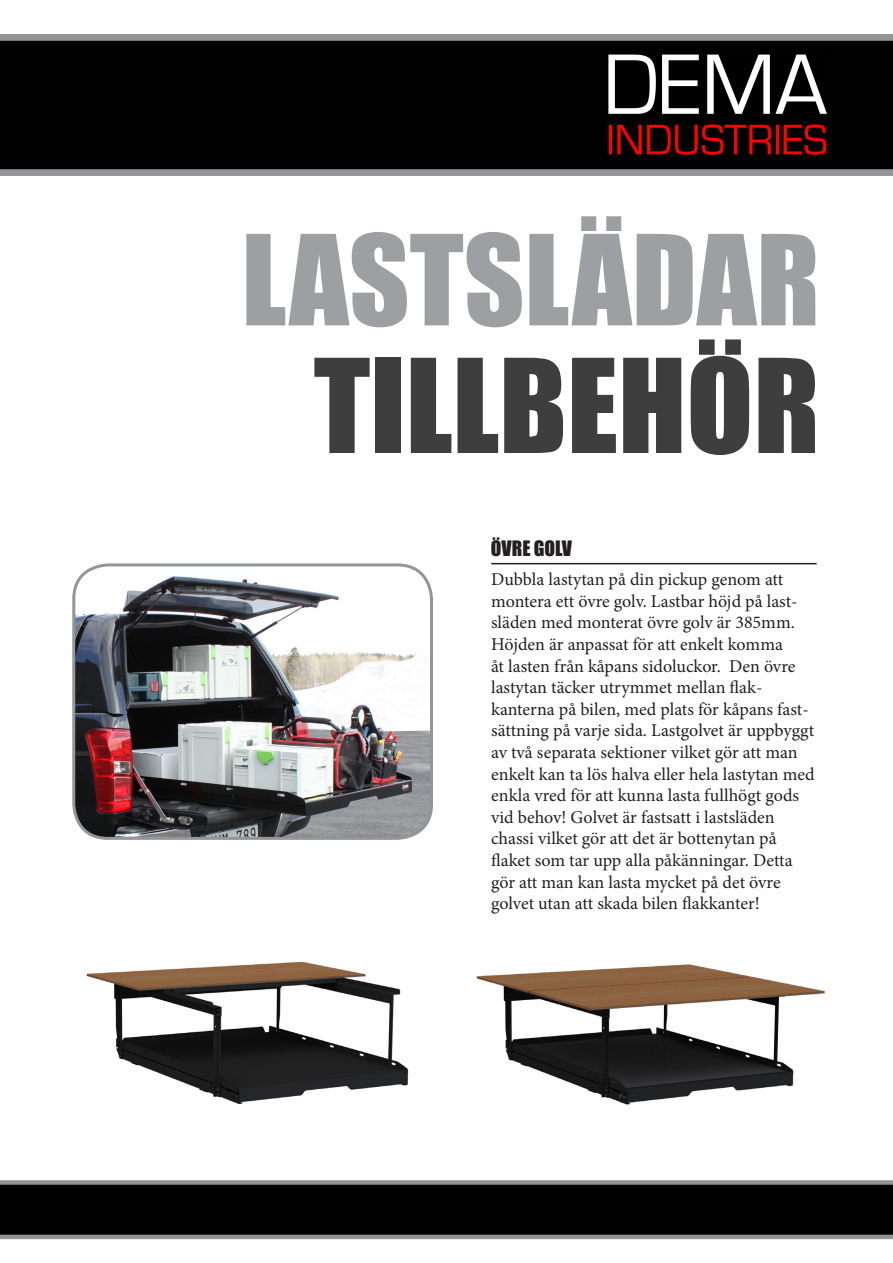
<style>
.page{position:relative;width:893px;height:1263px;background:#fff}
.page>*{position:absolute;margin:0;border:0;box-sizing:border-box;transform-origin:0 0}
.t1{font:120.45px "Impact";color:#3e3e3f}
.t2{font:115.8px "Impact";color:#9d9fa2}
.t3{font:19.5px "Impact";color:#231f20}
.t4{font:18px/21.6px "Minion Pro";letter-spacing:-.005em;color:#231f20}
</style>
<div class="page">
<svg style="left:0;top:34px;width:893px;height:142px"></svg>
<svg style="left:0;top:1180px;width:893px;height:59px"></svg>
<img style="left:607px;top:54px;width:218px;height:102px">
<img style="left:609px;top:55px;width:216px;height:59px">
<img style="left:609px;top:124px;width:216px;height:30px">
<div style="left:604px;top:51px;width:224px;height:108px;border:2px solid #000"></div>
<img style="left:76px;top:567px;width:355px;height:270px">
<div style="left:72px;top:563px;width:361px;height:277px;border:3px solid #939598;border-radius:34px"></div>
<img style="left:476px;top:964px;width:349px;height:141px">
<img style="left:86px;top:961px;width:323px;height:143px">
<hr style="left:491px;top:563px;width:326px;height:1px;background:#231f20">
<p class="t2" style="left:242px;top:190px;width:580px">LASTSLÄDAR</p>
<p class="t1" style="left:314px;top:312px;width:507px">TILLBEHÖR</p>
<p class="t3" style="left:491px;top:533px;width:83px">ÖVRE GOLV</p>
<p class="t4" style="left:491px;top:569px;width:308px">Dubbla lastytan på din pickup genom att montera ett övre golv. Lastbar höjd på last&shy;släden med monterat övre golv är 385mm.<br>Höjden är anpassat för att enkelt komma åt lasten från kåpans sidoluckor. Den övre lastytan täcker utrymmet mellan flak-</p>
<p class="t4" style="left:491px;top:698px;width:325px">kanterna på bilen, med plats för kåpans fast&shy;sättning på varje sida. Lastgolvet är uppbyggt av två separata sektioner vilket gör att man enkelt kan ta lös halva eller hela lastytan med enkla vred för att kunna lasta fullhögt gods vid behov! Golvet är fastsatt i lastsläden</p>
<p class="t4" style="left:491px;top:828px;width:287px">chassi vilket gör att det är bottenytan på</p>
<p class="t4" style="left:491px;top:849px;width:303px">flaket som tar upp alla påkänningar. Detta gör att man kan lasta mycket på det övre golvet utan att skada bilen flakkanter!</p>
</div>
